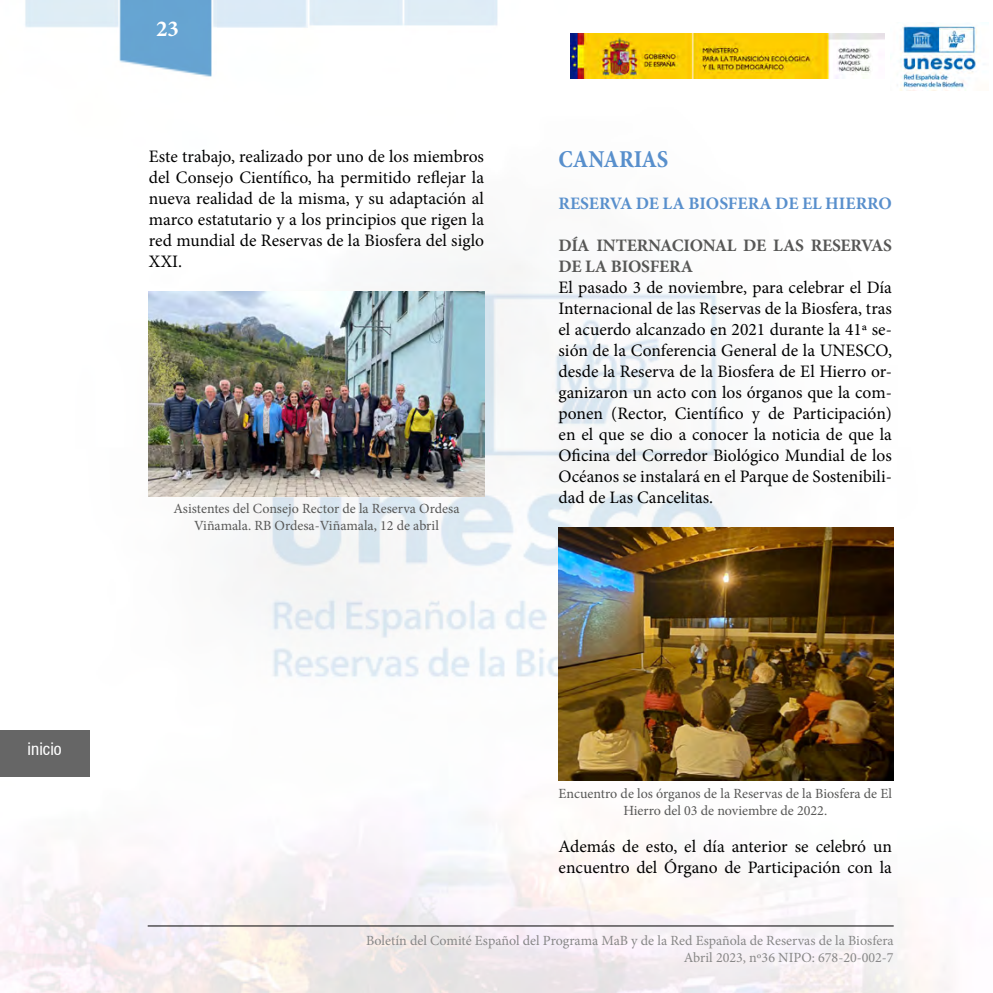
<style>
.page{position:relative;width:993px;height:993px;background:#fff}
.page>*{position:absolute;margin:0;border:0;box-sizing:border-box;transform-origin:0 0}
.t1{font:700 condensed 24.5px "Minion Pro";color:#588fcc}
.t2{font:700 22.75px "Minion Pro";color:#fff}
.t3{font:17.5px/21px "Minion Pro";color:#000;text-align:justify}
.t4{font:700 17.5px/21px "Minion Pro";letter-spacing:-.015em;color:#575756}
.t5{font:700 17.5px "Minion Pro";color:#588fcc}
.t6{font:condensed 17.5px "Helvetica 57";color:#fff}
.t7{font:14px/16.8px "Minion Pro";color:#575756;text-align:center}
.t8{font:14px/16.8px "Minion Pro";color:#878787;text-align:right}
</style>
<div class="page">
<img style="left:0;top:0;width:951px;height:992px">
<hr style="left:148px;top:925px;width:745px;height:1px;background:#000">
<div style="left:0;top:729px;width:89px;height:47px;background:#666"></div>
<div style="left:217px;top:0;width:91px;height:28px;background:#dbeaf6"></div>
<img style="left:570px;top:33px;width:314px;height:45px">
<img style="left:890px;top:22px;width:87px;height:69px">
<img style="left:149px;top:291px;width:335px;height:205px">
<img style="left:558px;top:527px;width:335px;height:253px">
<p class="t6" style="left:28px;top:738px;width:36px">inicio</p>
<h2 class="t2" style="left:156px;top:13px;width:24px">23</h2>
<p class="t3" style="left:149px;top:146px;width:336px">Este trabajo, realizado por uno de los miembros del Consejo Científico, ha permitido reflejar la nueva realidad de la misma, y su adaptación al marco estatutario y a los principios que rigen la red mundial de Reservas de la Biosfera del siglo XXI.</p>
<p class="t7" style="left:173px;top:500px;width:287px">Asistentes del Consejo Rector de la Reserva Ordesa<br>Viñamala. RB Ordesa-Viñamala, 12 de abril</p>
<h1 class="t1" style="left:558px;top:142px;width:111px">CANARIAS</h1>
<p class="t5" style="left:558px;top:191px;width:335px">RESERVA DE LA BIOSFERA DE EL HIERRO</p>
<p class="t4" style="left:558px;top:234px;width:335px">DÍA INTERNACIONAL DE LAS RESERVAS<br>DE LA BIOSFERA</p>
<p class="t3" style="left:558px;top:277px;width:335px">El pasado 3 de noviembre, para celebrar el Día Internacional de las Reservas de la Biosfera, tras el acuerdo alcanzado en 2021 durante la 41ª se&shy;sión de la Conferencia General de la UNESCO, desde la Reserva de la Biosfera de El Hierro or&shy;ganizaron un acto con los órganos que la com&shy;ponen (Rector, Científico y de Participación) en el que se dio a conocer la noticia de que la Oficina del Corredor Biológico Mundial de los Océanos se instalará en el Parque de Sostenibili&shy;dad de Las Cancelitas.</p>
<p class="t7" style="left:558px;top:784px;width:335px">Encuentro de los órganos de la Reservas de la Biosfera de El<br>Hierro del 03 de noviembre de 2022.</p>
<p class="t3" style="left:558px;top:836px;width:335px">Además de esto, el día anterior se celebró un encuentro del Órgano de Participación con la</p>
<p class="t8" style="left:366px;top:931px;width:529px">Boletín del Comité Español del Programa MaB y de la Red Española de Reservas de la Biosfera<br>Abril 2023, nº36 NIPO: 678-20-002-7</p>
</div>
